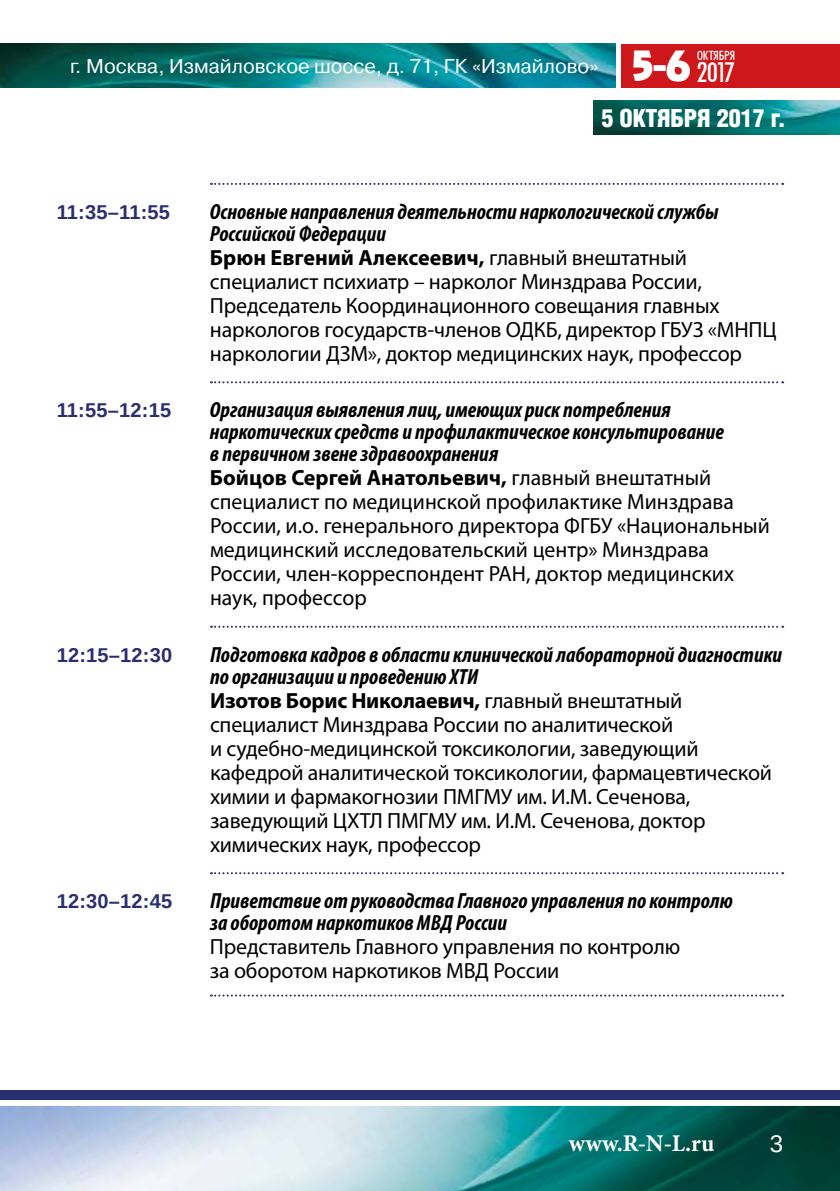
<style>
.page{position:relative;width:840px;height:1191px;background:#fff}
.page>*{position:absolute;margin:0;border:0;box-sizing:border-box;transform-origin:0 0}
.t1{font:500 37.6px "AG Revue Cyr";color:#fff}
.t2{font:30px "Futura Condensed Plain";color:#fff}
.t3{font:300 condensed 24px "AG Letterica";color:#fff}
.t4{font:700 24px "Minion Pro";color:#fff}
.t5{font:24px "Liberation Sans";color:#fff}
.t6{font:22px/24px "Myriad Pro";letter-spacing:-.01em;color:#000}
.t7{font:italic 700 condensed 22px/22px "Myriad Pro";color:#000}
.t8{font:20px "Pragmatica C";color:#fff}
.t9{font:700 20px "Liberation Sans";letter-spacing:.01em;color:#292e70}
.t10{font:14px "Futura Condensed Plain";letter-spacing:.005em;color:#fff}
.s1{font-weight:700}
</style>
<div class="page">
<img style="left:0;top:1106px;width:839px;height:85px">
<img style="left:0;top:43px;width:615px;height:45px">
<div style="left:621px;top:44px;width:218px;height:44px;background:#cd171a"></div>
<div style="left:0;top:1090px;width:839px;height:10px;background:#292e70"></div>
<img style="left:593px;top:101px;width:246px;height:33px">
<svg style="left:211px;top:183px;width:571px;height:2px"></svg>
<svg style="left:211px;top:381px;width:571px;height:2px"></svg>
<svg style="left:211px;top:626px;width:571px;height:2px"></svg>
<svg style="left:211px;top:872px;width:571px;height:2px"></svg>
<svg style="left:211px;top:994px;width:571px;height:2px"></svg>
<p class="t8" style="left:70px;top:55px;width:530px">г. Москва, Измайловское шоссе, д. 71, ГК «Измайлово»</p>
<h1 class="t1" style="left:631px;top:45px;width:61px">5-6</h1>
<p class="t10" style="left:696px;top:47px;width:40px">ОКТЯБРЯ</p>
<h2 class="t2" style="left:696px;top:55px;width:39px">2017</h2>
<p class="t3" style="left:601px;top:103px;width:186px">5 ОКТЯБРЯ 2017 г.</p>
<p class="t9" style="left:57px;top:198px;width:115px">11:35–11:55</p>
<p class="t7" style="left:210px;top:200px;width:510px">Основные направления деятельности наркологической службы<br>Российской Федерации</p>
<p class="t6" style="left:210px;top:245px;width:568px"><span class="s1">Брюн Евгений Алексеевич,</span> главный внештатный специалист психиатр – нарколог Минздрава России, Председатель Координационного совещания главных наркологов государств-членов ОДКБ, директор ГБУЗ «МНПЦ наркологии ДЗМ», доктор медицинских наук, профессор</p>
<p class="t9" style="left:57px;top:397px;width:116px">11:55–12:15</p>
<p class="t7" style="left:210px;top:398px;width:515px">Организация выявления лиц, имеющих риск потребления наркотических средств и профилактическое консультирование в первичном звене здравоохранения</p>
<p class="t6" style="left:210px;top:465px;width:561px"><span class="s1">Бойцов Сергей Анатольевич,</span> главный внештатный специалист по медицинской профилактике Минздрава России, и.о. генерального директора ФГБУ «Национальный медицинский исследовательский центр» Минздрава России, член-корреспондент РАН, доктор медицинских наук, профессор</p>
<p class="t9" style="left:57px;top:641px;width:117px">12:15–12:30</p>
<p class="t7" style="left:210px;top:643px;width:573px">Подготовка кадров в области клинической лабораторной диагностики по организации и проведению ХТИ</p>
<p class="t6" style="left:210px;top:688px;width:563px"><span class="s1">Изотов Борис Николаевич,</span> главный внештатный специалист Минздрава России по аналитической<br>и судебно-медицинской токсикологии, заведующий кафедрой аналитической токсикологии, фармацевтической химии и фармакогнозии ПМГМУ им. И.М. Сеченова, заведующий ЦХТЛ ПМГМУ им. И.М. Сеченова, доктор химических наук, профессор</p>
<p class="t9" style="left:57px;top:887px;width:117px">12:30–12:45</p>
<p class="t7" style="left:210px;top:889px;width:524px">Приветствие от руководства Главного управления по контролю за оборотом наркотиков МВД России</p>
<p class="t6" style="left:210px;top:934px;width:471px">Представитель Главного управления по контролю за оборотом наркотиков МВД России</p>
<p class="t4" style="left:568px;top:1126px;width:147px">www.R-N-L.ru</p>
<p class="t5" style="left:769px;top:1128px;width:15px">3</p>
</div>
